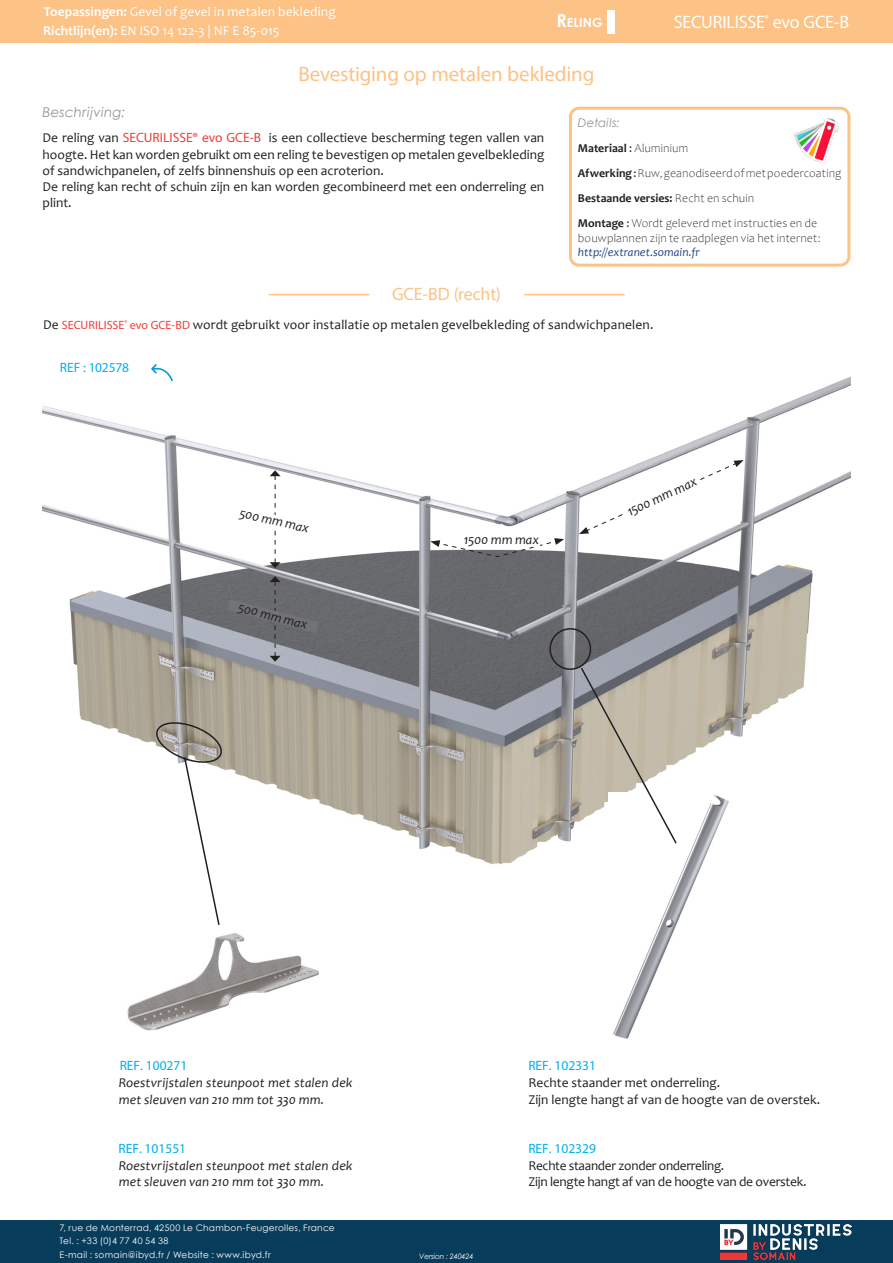
<style>
.page{position:relative;width:893px;height:1263px;background:#fff}
.page>*{position:absolute;margin:0;border:0;box-sizing:border-box;transform-origin:0 0}
.t1{font:21px "Myriad Pro";letter-spacing:-.005em;color:#fcc286}
.t2{font:18px "Myriad Pro";letter-spacing:-.015em;color:#fff}
.t3{font:18px "Myriad Pro";letter-spacing:-.01em;color:#fcc286}
.t4{font:13.5px/16.2px "Candara";color:#231f20;text-align:justify}
.t5{font:italic 13.5px/16.2px "Candara";letter-spacing:.01em;color:#231f20}
.t6{font:13.5px/18.9px "Candara";letter-spacing:.01em;color:#fff}
.t7{font:13.5px "Candara";letter-spacing:-.02em;color:#231f20}
.t8{font:13.5px "Myriad Pro";color:#00aeef}
.t9{font:italic 13.5px "Century Gothic";letter-spacing:.02em;color:#939598}
.t10{font:italic 13.5px "Candara";letter-spacing:-.01em;color:#231f20}
.t11{font:700 12.6px "Century Gothic";letter-spacing:.005em;color:#fff}
.t12{font:300 12px/25.2px "Candara";letter-spacing:.01em;color:#231f20}
.t13{font:italic 12px "Candara";letter-spacing:.005em;color:#21428a}
.t14{font:italic 12px "Century Gothic";letter-spacing:.015em;color:#939598}
.t15{font:9px/13.5px "Century Gothic";letter-spacing:.03em;color:#fff}
.t16{font:italic 7.5px "Century Gothic";letter-spacing:-.025em;color:#fff}
.s1{font-weight:700}
.s2{font-size:18px}
.s3{font-family:"Myriad Pro";color:#ee3e34}
.s4{font-weight:400}
.s5{font-family:"Myriad Pro";font-size:12px;color:#ee3e34}
</style>
<div class="page">
<div style="left:0;top:0;width:893px;height:43px;background:#fcc286"></div>
<div style="left:607px;top:10px;width:8px;height:23px;background:#fff"></div>
<div style="left:569px;top:107px;width:281px;height:160px;border:3px solid #fcc286;border-radius:9px"></div>
<img style="left:794px;top:118px;width:45px;height:45px">
<div style="left:0;top:1220px;width:893px;height:43px;background:#083c5b"></div>
<img style="left:721px;top:1225px;width:130px;height:35px">
<hr style="left:269px;top:294px;width:100px;height:1px;background:#fcc286">
<hr style="left:524px;top:294px;width:101px;height:1px;background:#fcc286">
<img style="left:43px;top:377px;width:807px;height:487px">
<svg style="left:151px;top:364px;width:24px;height:22px"></svg>
<img style="left:608px;top:792px;width:123px;height:247px">
<svg style="left:546px;top:625px;width:132px;height:220px"></svg>
<svg style="left:152px;top:718px;width:74px;height:207px"></svg>
<img style="left:127px;top:933px;width:192px;height:98px">
<svg style="left:579px;top:460px;width:165px;height:74px"></svg>
<svg style="left:430px;top:538px;width:134px;height:19px"></svg>
<div style="left:464px;top:534px;width:76px;height:12px;background:#fff"></div>
<svg style="left:229px;top:470px;width:91px;height:98px"></svg>
<svg style="left:227px;top:576px;width:92px;height:86px;background:#797a80"></svg>
<p class="t6" style="left:43px;top:2px;width:294px"><span class="s1">Toepassingen:</span> Gevel of gevel in metalen bekleding<br><span class="s1">Richtlijn(en):</span> EN ISO 14 122-3 | NF E 85-015</p>
<p class="t11" style="left:556px;top:13px;width:48px"><span class="s2">R</span>eling</p>
<p class="t1" style="left:298px;top:61px;width:297px">Bevestiging op metalen bekleding</p>
<h2 class="t2" style="left:674px;top:11px;width:177px">SECURILISSE<sup>®</sup> evo GCE-B</h2>
<p class="t9" style="left:43px;top:103px;width:84px">Beschrijving:</p>
<p class="t4" style="left:43px;top:130px;width:503px">De reling van <span class="s3">SECURILISSE® evo GCE-B</span> is een collectieve bescherming tegen vallen van hoogte. Het kan worden gebruikt om een reling te bevestigen op metalen gevelbekleding of sandwichpanelen, of zelfs binnenshuis op een acroterion.</p>
<p class="t4" style="left:43px;top:178px;width:503px">De reling kan recht of schuin zijn en kan worden gecombineerd met een onderreling en plint.</p>
<p class="t14" style="left:578px;top:114px;width:44px">Details:</p>
<p class="t12" style="left:578px;top:135px;width:265px"><span class="s1">Materiaal</span> <span class="s4">:</span> Aluminium<br><span class="s1">Afwerking</span> <span class="s4">:</span> Ruw, geanodiseerd of met poedercoating <span class="s1">Bestaande versies:</span> Recht en schuin<br><span class="s1">Montage</span> <span class="s4">:</span> Wordt geleverd met instructies en de</p>
<p class="t12" style="left:578px;top:225px;width:244px">bouwplannen zijn te raadplegen via het internet:</p>
<p class="t13" style="left:578px;top:245px;width:123px">http://extranet.somain.fr</p>
<p class="t3" style="left:392px;top:282px;width:110px">GCE-BD (recht)</p>
<p class="t4" style="left:43px;top:316px;width:612px">De <span class="s5">SECURILISSE</span><sup>®</sup> <span class="s5">evo GCE-BD</span> wordt gebruikt voor installatie op metalen gevelbekleding of sandwichpanelen.</p>
<p class="t8" style="left:60px;top:359px;width:71px">REF : 102578</p>
<p class="t5" style="left:242px;top:504px;width:72px;rotate:13deg">500 mm max</p>
<p class="t5" style="left:241px;top:599px;width:72px;rotate:14deg">500 mm max</p>
<p class="t10" style="left:464px;top:531px;width:77px">1500 mm max</p>
<p class="t5" style="left:624px;top:505px;width:77px;rotate:-25deg">1500 mm max</p>
<p class="t8" style="left:120px;top:1057px;width:69px">REF. 100271</p>
<p class="t5" style="left:119px;top:1075px;width:235px">Roestvrijstalen steunpoot met stalen dek met sleuven van 210 mm tot 330 mm.</p>
<p class="t8" style="left:119px;top:1140px;width:69px">REF. 101551</p>
<p class="t5" style="left:119px;top:1157px;width:235px">Roestvrijstalen steunpoot met stalen dek met sleuven van 210 mm tot 330 mm.</p>
<p class="t15" style="left:60px;top:1221px;width:277px">7, rue de Monterrad, 42500 Le Chambon-Feugerolles, France<br>Tel. : +33 (0)4 77 40 54 38<br>E-mail : somain@ibyd.fr / Website : www.ibyd.fr</p>
<p class="t16" style="left:419px;top:1250px;width:56px">Version : 240424</p>
<p class="t8" style="left:528px;top:1057px;width:69px">REF. 102331</p>
<p class="t4" style="left:528px;top:1075px;width:193px">Rechte staander met onderreling.</p>
<p class="t4" style="left:528px;top:1091px;width:293px">Zijn lengte hangt af van de hoogte van de overstek.</p>
<p class="t8" style="left:528px;top:1140px;width:69px">REF. 102329</p>
<p class="t7" style="left:528px;top:1156px;width:197px">Rechte staander zonder onderreling.</p>
<p class="t7" style="left:528px;top:1173px;width:280px">Zijn lengte hangt af van de hoogte van de overstek.</p>
</div>
